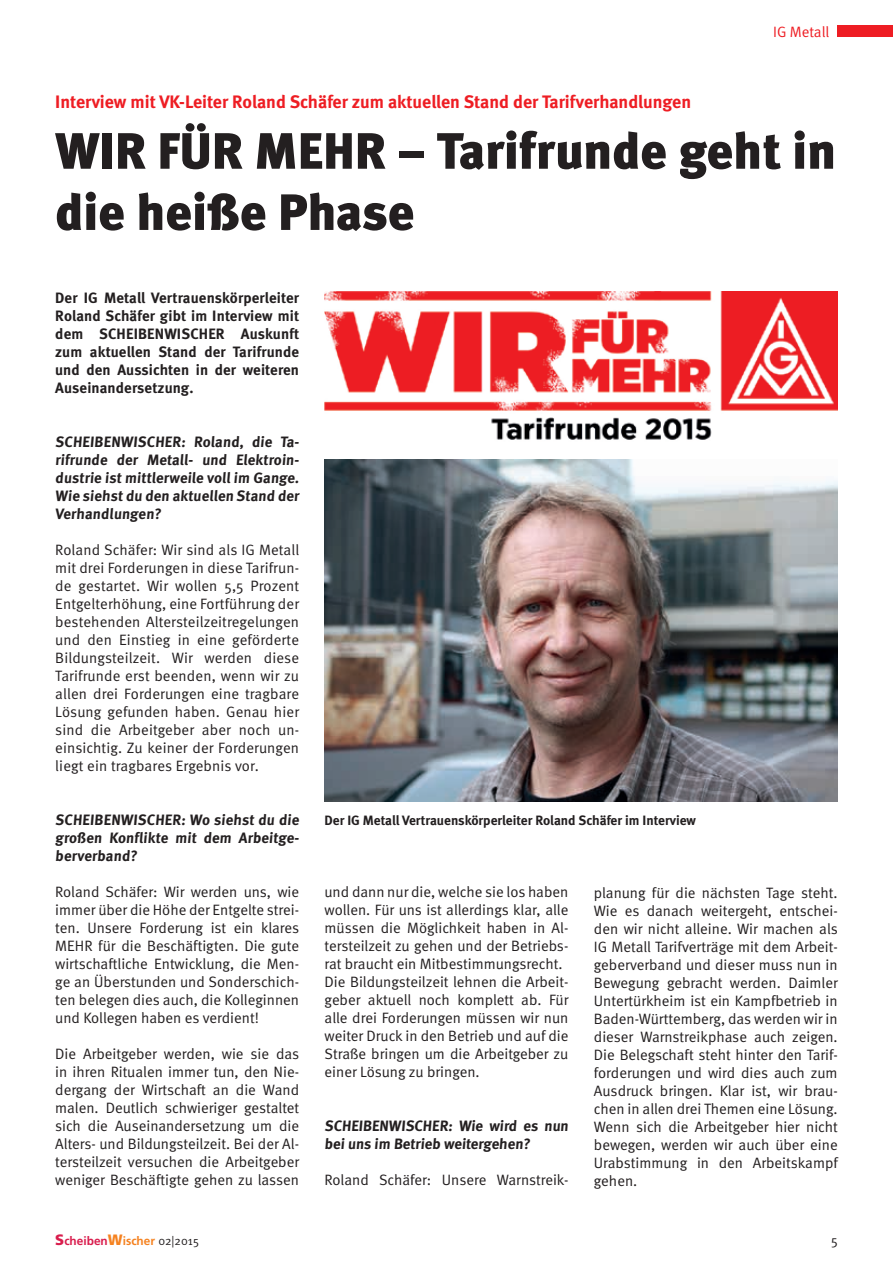
<style>
.page{position:relative;width:893px;height:1263px;background:#fff}
.page>*{position:absolute;margin:0;border:0;box-sizing:border-box;transform-origin:0 0}
.t1{font:900 51px/61.2px "Meta";color:#231f20}
.t2{font:700 18px "Meta";color:#ee1d23}
.t3{font:15px/18px "Meta Normal";color:#231f20;text-align:justify}
.t4{font:700 15px/18px "Meta";letter-spacing:.01em;color:#231f20;text-align:justify}
.t5{font:15px "Meta Normal";color:#ee1d23}
.t6{font:700 13.5px "Meta";color:#231f20}
.t7{font:13.5px "Meta Normal";color:#231f20}
.t8{font:700 12px "Frutiger";color:#d91d4d}
.s1{font-weight:900;font-size:15px}
.s2{font-weight:900;font-size:15px;color:#f58220}
.s3{color:#f58220}
.s4{font-family:"Meta Normal";font-weight:400;color:#231f20}
</style>
<div class="page">
<div style="left:838px;top:26px;width:55px;height:11px;background:#ee1d23"></div>
<img style="left:325px;top:459px;width:513px;height:343px">
<img style="left:325px;top:291px;width:513px;height:149px">
<p class="t5" style="left:773px;top:24px;width:58px">IG Metall</p>
<p class="t2" style="left:55px;top:91px;width:637px">Interview mit VK-Leiter Roland Schäfer zum aktuellen Stand der Tarifverhandlungen</p>
<h1 class="t1" style="left:55px;top:120px;width:782px">WIR FÜR MEHR – Tarifrunde geht in die heiße Phase</h1>
<p class="t4" style="left:55px;top:289px;width:245px">Der IG Metall Vertrauenskörperleiter Roland Schäfer gibt im Interview mit dem SCHEIBENWISCHER Auskunft zum aktuellen Stand der Tarifrunde und den Aussichten in der weiteren Auseinandersetzung.</p>
<p class="t4" style="left:55px;top:433px;width:247px">SCHEIBENWISCHER: Roland, die Ta&shy;rifrunde der Metall- und Elektroin&shy;dustrie ist mittlerweile voll im Gange.<br>Wie siehst du den aktuellen Stand der Verhandlungen?</p>
<p class="t3" style="left:55px;top:541px;width:245px">Roland Schäfer: Wir sind als IG Metall mit drei Forderungen in diese Tarifrun&shy;de gestartet. Wir wollen 5,5 Prozent Entgelterhöhung, eine Fortführung der bestehenden Altersteilzeitregelungen und den Einstieg in eine geförderte Bildungsteilzeit. Wir werden diese Tarifrunde erst beenden, wenn wir zu allen drei Forderungen eine tragbare Lösung gefunden haben. Genau hier sind die Arbeitgeber aber noch un&shy;einsichtig. Zu keiner der Forderungen liegt ein tragbares Ergebnis vor.</p>
<p class="t4" style="left:55px;top:811px;width:247px">SCHEIBENWISCHER: Wo siehst du die großen Konflikte mit dem Arbeitge&shy;berverband?</p>
<p class="t3" style="left:55px;top:883px;width:245px">Roland Schäfer: Wir werden uns, wie immer über die Höhe der Entgelte strei&shy;ten. Unsere Forderung ist ein klares MEHR für die Beschäftigten. Die gute wirtschaftliche Entwicklung, die Men&shy;ge an Überstunden und Sonderschich&shy;ten belegen dies auch, die Kolleginnen und Kollegen haben es verdient!</p>
<p class="t3" style="left:55px;top:1045px;width:245px">Die Arbeitgeber werden, wie sie das in ihren Ritualen immer tun, den Nie&shy;dergang der Wirtschaft an die Wand malen. Deutlich schwieriger gestaltet sich die Auseinandersetzung um die Alters- und Bildungsteilzeit. Bei der Al&shy;tersteilzeit versuchen die Arbeitgeber weniger Beschäftigte gehen zu lassen</p>
<p class="t6" style="left:325px;top:812px;width:373px">Der IG Metall Vertrauenskörperleiter Roland Schäfer im Interview</p>
<p class="t3" style="left:325px;top:882px;width:245px;text-align:left">und dann nur die, welche sie los haben wollen. Für uns ist allerdings klar, alle müssen die Möglichkeit haben in Al&shy;tersteilzeit zu gehen und der Betriebs&shy;rat braucht ein Mitbestimmungsrecht.<br>Die Bildungsteilzeit lehnen die Arbeit&shy;geber aktuell noch komplett ab. Für alle drei Forderungen müssen wir nun weiter Druck in den Betrieb und auf die Straße bringen um die Arbeitgeber zu einer Lösung zu bringen.</p>
<p class="t4" style="left:325px;top:1116px;width:247px">SCHEIBENWISCHER: Wie wird es nun bei uns im Betrieb weitergehen?</p>
<p class="t3" style="left:325px;top:1170px;width:245px">Roland Schäfer: Unsere Warnstreik-</p>
<p class="t3" style="left:594px;top:883px;width:245px">planung für die nächsten Tage steht.<br>Wie es danach weitergeht, entschei&shy;den wir nicht alleine. Wir machen als IG Metall Tarifverträge mit dem Arbeit&shy;geberverband und dieser muss nun in Bewegung gebracht werden. Daimler Untertürkheim ist ein Kampfbetrieb in Baden-Württemberg, das werden wir in dieser Warnstreikphase auch zeigen.<br>Die Belegschaft steht hinter den Tarif&shy;forderungen und wird dies auch zum Ausdruck bringen. Klar ist, wir brau&shy;chen in allen drei Themen eine Lösung.<br>Wenn sich die Arbeitgeber hier nicht bewegen, werden wir auch über eine Urabstimmung in den Arbeitskampf gehen.</p>
<p class="t8" style="left:55px;top:1234px;width:145px"><span class="s1">S</span>cheiben<span class="s2">W</span><span class="s3">ischer</span> <span class="s4">02|2015</span></p>
<p class="t7" style="left:831px;top:1232px;width:8px">5</p>
</div>
